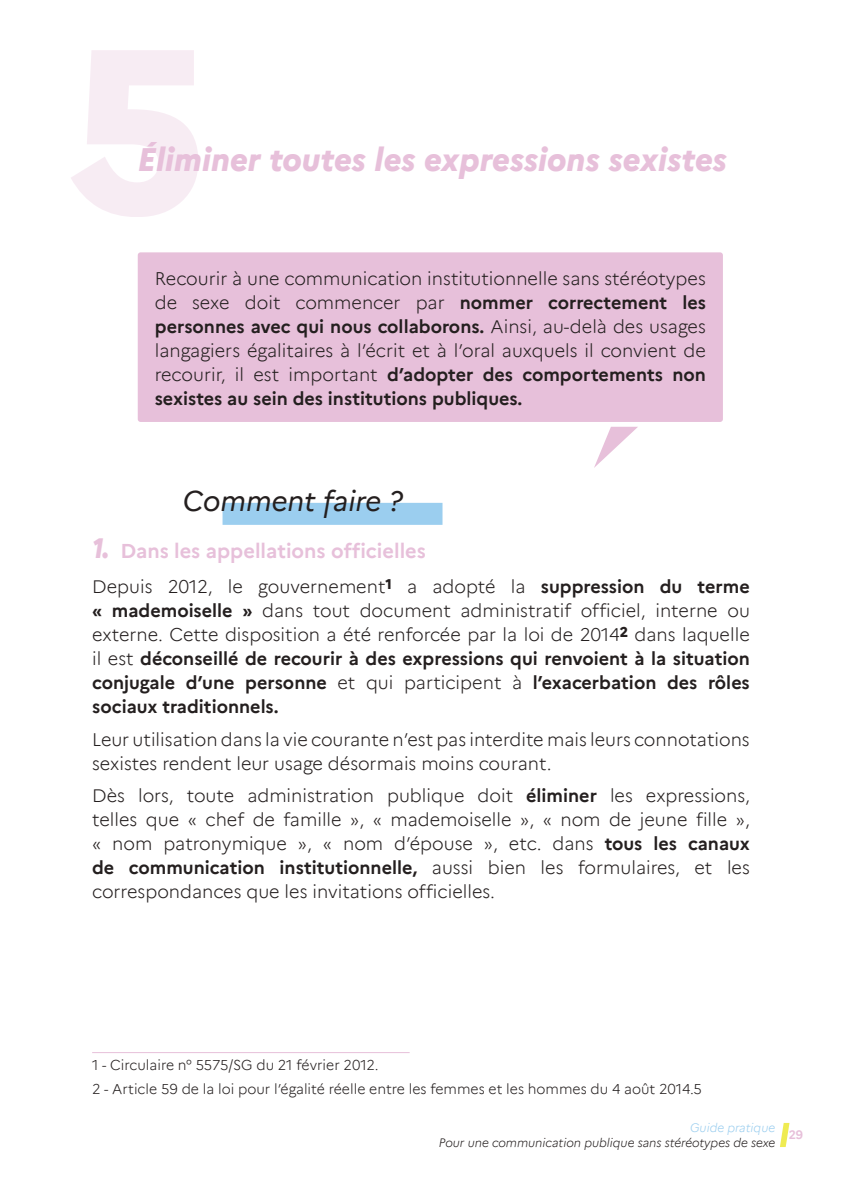
<style>
.page{position:relative;width:842px;height:1191px;background:#fff}
.page>*{position:absolute;margin:0;border:0;box-sizing:border-box;transform-origin:0 0}
.t1{font:800 231.8px "Marianne";color:#e7c0da}
.t2{font:italic 800 32px "Marianne";color:#e7c0da}
.t3{font:italic 28px "Marianne";color:#241f1f}
.t4{font:700 20px "Marianne";color:#e7c0da}
.t5{font:300 18px/24px "Marianne";color:#241f1f;text-align:justify}
.t6{font:300 14px/24px "Marianne";color:#241f1f}
.t7{font:italic 300 12px "Marianne";color:#241f1f}
.t8{font:italic 300 12px "Marianne";color:#9bceef}
.t9{font:700 12px "Marianne";color:#e7c0da}
.s1{font-weight:700}
.s2{font-weight:800;font-style:italic;font-size:28px}
</style>
<div class="page">
<svg style="left:780px;top:1123px;width:9px;height:24px"></svg>
<div style="left:223px;top:503px;width:219px;height:22px;background:#9bceef"></div>
<hr style="left:92px;top:1052px;width:318px;height:1px;background:#e7c0da">
<div style="left:138px;top:252px;width:585px;height:170px;background:#e7c0da;border-radius:3px"></div>
<svg style="left:594px;top:427px;width:44px;height:41px"></svg>
<h1 class="t1" style="left:68px;top:-50px;width:141px">5</h1>
<h2 class="t2" style="left:137px;top:135px;width:591px">Éliminer toutes les expressions sexistes</h2>
<p class="t5" style="left:155px;top:265px;width:553px">Recourir à une communication institutionnelle sans stéréotypes de sexe doit commencer par <span class="s1">nommer correctement les personnes avec qui nous collaborons.</span> Ainsi, au-delà des usages langagiers égalitaires à l’écrit et à l’oral auxquels il convient de recourir, il est important <span class="s1">d’adopter des comportements non sexistes au sein des institutions publiques.</span></p>
<h3 class="t3" style="left:183px;top:479px;width:221px">Comment faire ?</h3>
<p class="t4" style="left:92px;top:535px;width:335px"><span class="s2">1.</span> Dans les appellations officielles</p>
<p class="t5" style="left:92px;top:573px;width:659px">Depuis 2012, le gouvernement<sup>1</sup> a adopté la <span class="s1">suppression du terme « mademoiselle »</span> dans tout document administratif officiel, interne ou externe. Cette disposition a été renforcée par la loi de 2014<sup>2</sup> dans laquelle il est <span class="s1">déconseillé de recourir à des expressions qui renvoient à la situation conjugale d’une personne</span> et qui participent à <span class="s1">l’exacerbation des rôles sociaux traditionnels.</span></p>
<p class="t5" style="left:92px;top:726px;width:659px">Leur utilisation dans la vie courante n’est pas interdite mais leurs connotations sexistes rendent leur usage désormais moins courant.</p>
<p class="t5" style="left:92px;top:782px;width:659px">Dès lors, toute administration publique doit <span class="s1">éliminer</span> les expressions, telles que « chef de famille », « mademoiselle », « nom de jeune fille », « nom patronymique », « nom d’épouse », etc. dans <span class="s1">tous les canaux de communication institutionnelle,</span> aussi bien les formulaires, et les correspondances que les invitations officielles.</p>
<p class="t6" style="left:92px;top:1052px;width:611px">1 - Circulaire n° 5575/SG du 21 février 2012.<br>2 - Article 59 de la loi pour l’égalité réelle entre les femmes et les hommes du 4 août 2014.5</p>
<p class="t8" style="left:690px;top:1118px;width:87px">Guide pratique</p>
<p class="t7" style="left:439px;top:1133px;width:338px">Pour une communication publique sans stéréotypes de sexe</p>
<p class="t9" style="left:789px;top:1126px;width:16px">29</p>
</div>
